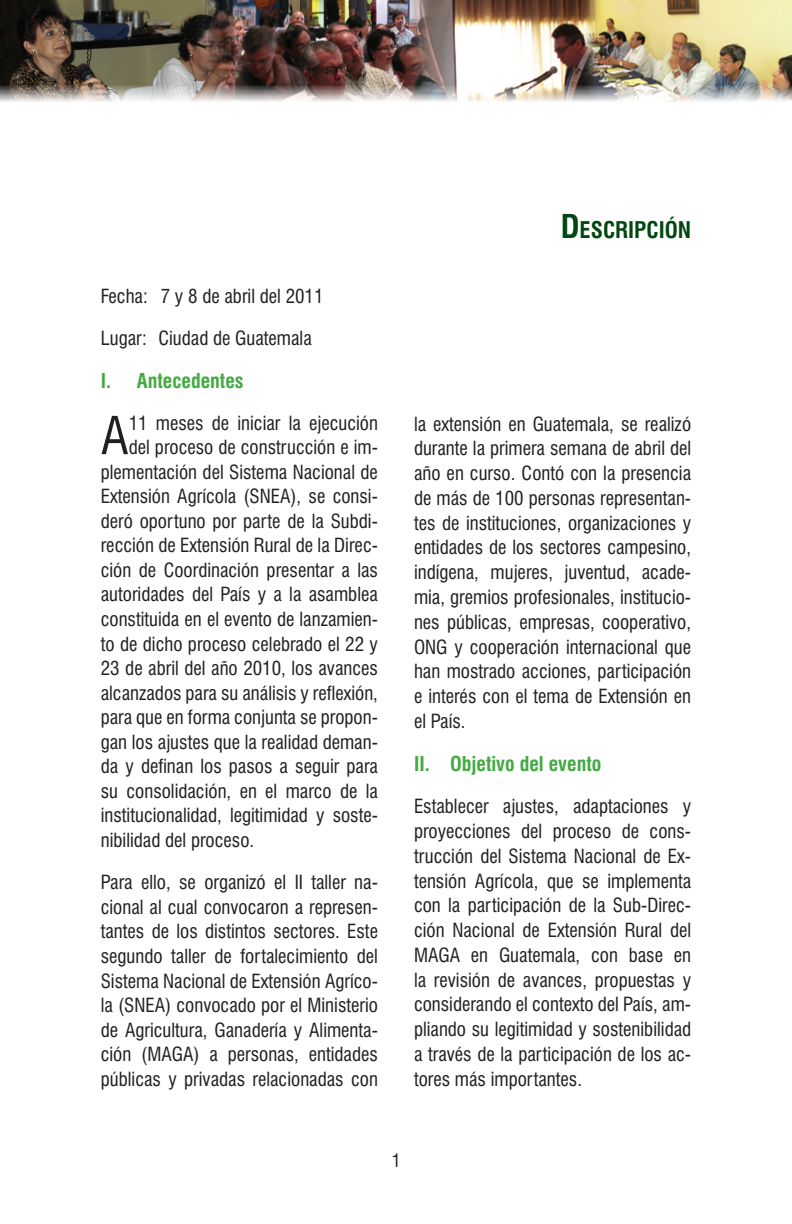
<style>
.page{position:relative;width:792px;height:1224px;background:#fff}
.page>*{position:absolute;margin:0;border:0;box-sizing:border-box;transform-origin:0 0}
.Cap__tex{font:condensed 51px "Swiss 721 BT";color:#231f20}
.Titulo{font:700 condensed 22.4px "Swiss 721 BT";color:#004710}
.Sub__1{font:700 condensed 20px "Swiss 721 BT";color:#44aa42}
.TEXTO_gral{font:condensed 19px/24.8px "Swiss 721 BT";color:#231f20;text-align:justify}
.Cap__tex-2{font:condensed 19px "Swiss 721 BT";color:#231f20}
.Titulo-2{font:condensed 19px "Swiss 721 BT";color:#231f20}
.t1{font:condensed 18px "Swiss 721 BT";color:#231f20}
.s1{font-size:32px}
</style>
<div class="page">
<img style="left:0;top:0;width:792px;height:101px">
<p class="Titulo-2" style="left:101px;top:284px;width:224px">Fecha: 7 y 8 de abril del 2011</p>
<p class="TEXTO_gral" style="left:101px;top:326px;width:213px">Lugar: Ciudad de Guatemala</p>
<p class="Sub__1" style="left:101px;top:368px;width:144px">I. Antecedentes</p>
<p class="Cap__tex" style="left:101px;top:405px;width:30px">A</p>
<p class="Cap__tex-2" style="left:129px;top:412px;width:251px">11 meses de iniciar la ejecución</p>
<p class="Cap__tex-2" style="left:129px;top:436px;width:251px">del proceso de construcción e im-</p>
<p class="Cap__tex-2" style="left:101px;top:460px;width:279px">plementación del Sistema Nacional de</p>
<p class="Cap__tex-2" style="left:101px;top:485px;width:279px">Extensión Agrícola (SNEA), se consi-</p>
<p class="Cap__tex-2" style="left:101px;top:509px;width:279px">deró oportuno por parte de la Subdi-</p>
<p class="Cap__tex-2" style="left:101px;top:534px;width:279px">rección de Extensión Rural de la Direc-</p>
<p class="Cap__tex-2" style="left:101px;top:559px;width:279px">ción de Coordinación presentar a las</p>
<p class="Cap__tex-2" style="left:101px;top:583px;width:279px">autoridades del País y a la asamblea</p>
<p class="Cap__tex-2" style="left:101px;top:608px;width:279px">constituida en el evento de lanzamien-</p>
<p class="Cap__tex-2" style="left:101px;top:632px;width:279px">to de dicho proceso celebrado el 22 y</p>
<p class="Cap__tex-2" style="left:101px;top:657px;width:279px">23 de abril del año 2010, los avances</p>
<p class="Cap__tex-2" style="left:101px;top:681px;width:279px">alcanzados para su análisis y reflexión,</p>
<p class="Cap__tex-2" style="left:101px;top:706px;width:279px">para que en forma conjunta se propon-</p>
<p class="Cap__tex-2" style="left:101px;top:730px;width:279px">gan los ajustes que la realidad deman-</p>
<p class="Cap__tex-2" style="left:101px;top:755px;width:279px">da y definan los pasos a seguir para</p>
<p class="Cap__tex-2" style="left:101px;top:779px;width:279px">su consolidación, en el marco de la</p>
<p class="Cap__tex-2" style="left:101px;top:804px;width:279px">institucionalidad, legitimidad y soste-</p>
<p class="Cap__tex-2" style="left:101px;top:829px;width:155px">nibilidad del proceso.</p>
<p class="TEXTO_gral" style="left:101px;top:870px;width:279px">Para ello, se organizó el II taller na&shy;cional al cual convocaron a represen&shy;tantes de los distintos sectores. Este segundo taller de fortalecimiento del Sistema Nacional de Extensión Agríco&shy;la (SNEA) convocado por el Ministerio de Agricultura, Ganadería y Alimenta&shy;ción (MAGA) a personas, entidades públicas y privadas relacionadas con</p>
<p class="Titulo" style="left:561px;top:217px;width:132px"><span class="s1">D</span>ESCRIPCIÓN</p>
<p class="TEXTO_gral" style="left:414px;top:411px;width:279px">la extensión en Guatemala, se realizó durante la primera semana de abril del año en curso. Contó con la presencia de más de 100 personas representan&shy;tes de instituciones, organizaciones y entidades de los sectores campesino, indígena, mujeres, juventud, acade&shy;mia, gremios profesionales, institucio&shy;nes públicas, empresas, cooperativo, ONG y cooperación internacional que han mostrado acciones, participación e interés con el tema de Extensión en el País.</p>
<p class="Sub__1" style="left:414px;top:751px;width:189px">II. Objetivo del evento</p>
<p class="TEXTO_gral" style="left:414px;top:794px;width:279px">Establecer ajustes, adaptaciones y proyecciones del proceso de cons&shy;trucción del Sistema Nacional de Ex&shy;tensión Agrícola, que se implementa con la participación de la Sub-Direc&shy;ción Nacional de Extensión Rural del MAGA en Guatemala, con base en la revisión de avances, propuestas y considerando el contexto del País, am&shy;pliando su legitimidad y sostenibilidad a través de la participación de los ac&shy;tores más importantes.</p>
<p class="t1" style="left:392px;top:1150px;width:10px">1</p>
</div>
